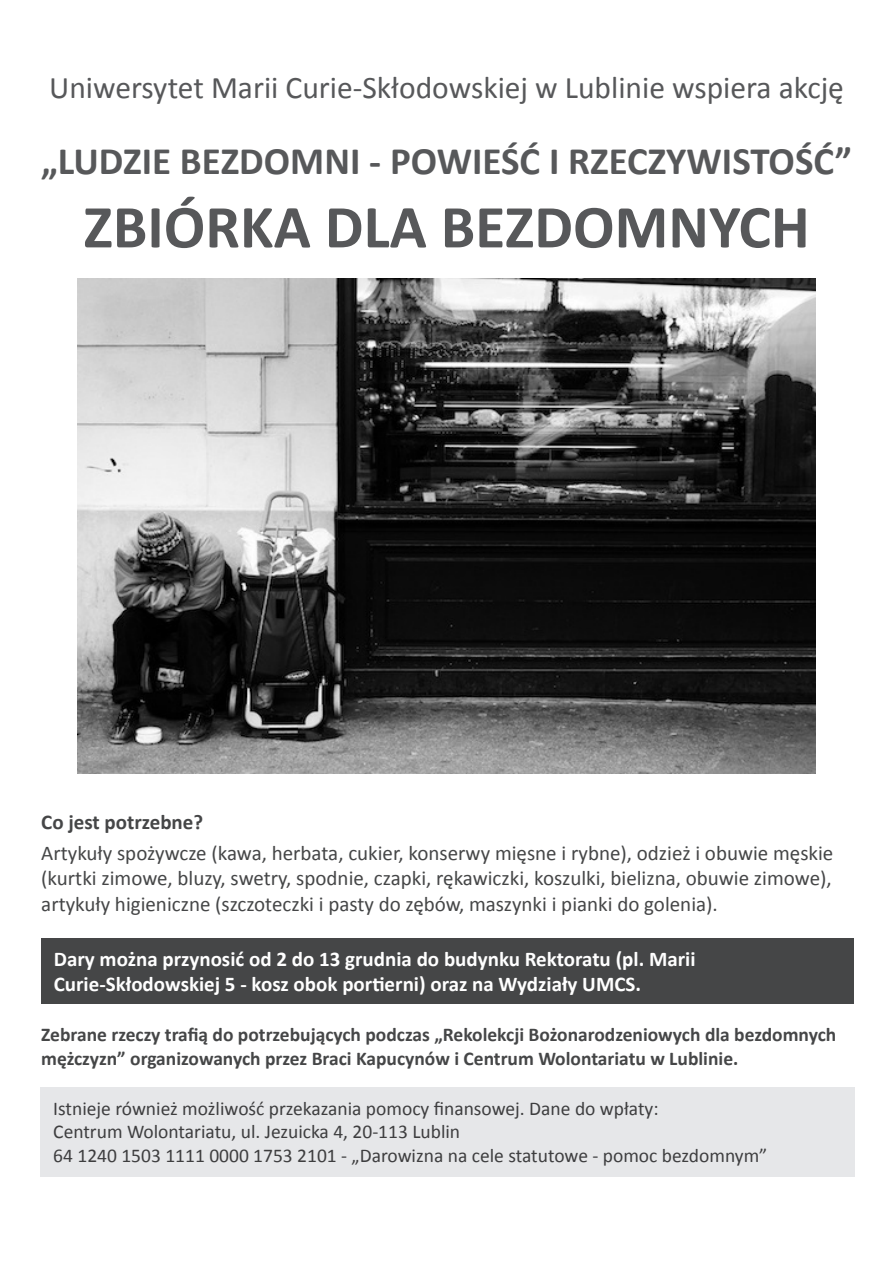
<style>
.page{position:relative;width:893px;height:1263px;background:#fff}
.page>*{position:absolute;margin:0;border:0;box-sizing:border-box;transform-origin:0 0}
.t1{font:700 61.5px "Calibri";color:#57585a}
.t2{font:700 39px "Calibri";color:#57585a}
.t3{font:31.5px "Calibri";color:#57585a}
.t4{font:21px/25.2px "Calibri";color:#454647;text-align:justify}
.t5{font:700 21px/25.2px "Calibri";color:#fff}
.t6{font:700 21px "Calibri";color:#454647}
.t7{font:19.5px/23.4px "Calibri";color:#3e3e3f}
.t8{font:700 19.5px/23.4px "Calibri";color:#454647}
</style>
<div class="page">
<div style="left:41px;top:1087px;width:814px;height:89px;background:#e6e7e9"></div>
<div style="left:41px;top:938px;width:813px;height:66px;background:#454647"></div>
<img style="left:77px;top:278px;width:739px;height:495px">
<h3 class="t3" style="left:49px;top:68px;width:796px">Uniwersytet Marii Curie-Skłodowskiej w Lublinie wspiera akcję</h3>
<h2 class="t2" style="left:41px;top:136px;width:813px">„LUDZIE BEZDOMNI - POWIEŚĆ I RZECZYWISTOŚĆ”</h2>
<h1 class="t1" style="left:83px;top:189px;width:728px">ZBIÓRKA DLA BEZDOMNYCH</h1>
<p class="t6" style="left:41px;top:809px;width:163px">Co jest potrzebne?</p>
<p class="t4" style="left:41px;top:840px;width:794px">Artykuły spożywcze (kawa, herbata, cukier, konserwy mięsne i rybne), odzież i obuwie męskie (kurtki zimowe, bluzy, swetry, spodnie, czapki, rękawiczki, koszulki, bielizna, obuwie zimowe), artykuły higieniczne (szczoteczki i pasty do zębów, maszynki i pianki do golenia).</p>
<p class="t5" style="left:54px;top:945px;width:643px">Dary można przynosić od 2 do 13 grudnia do budynku Rektoratu (pl. Marii<br>Curie-Skłodowskiej 5 - kosz obok portierni) oraz na Wydziały UMCS.</p>
<p class="t8" style="left:41px;top:1022px;width:796px">Zebrane rzeczy trafią do potrzebujących podczas „Rekolekcji Bożonarodzeniowych dla bezdomnych mężczyzn” organizowanych przez Braci Kapucynów i Centrum Wolontariatu w Lublinie.</p>
<p class="t7" style="left:53px;top:1096px;width:716px">Istnieje również możliwość przekazania pomocy finansowej. Dane do wpłaty:<br>Centrum Wolontariatu, ul. Jezuicka 4, 20-113 Lublin<br>64 1240 1503 1111 0000 1753 2101 - „Darowizna na cele statutowe - pomoc bezdomnym”</p>
</div>
